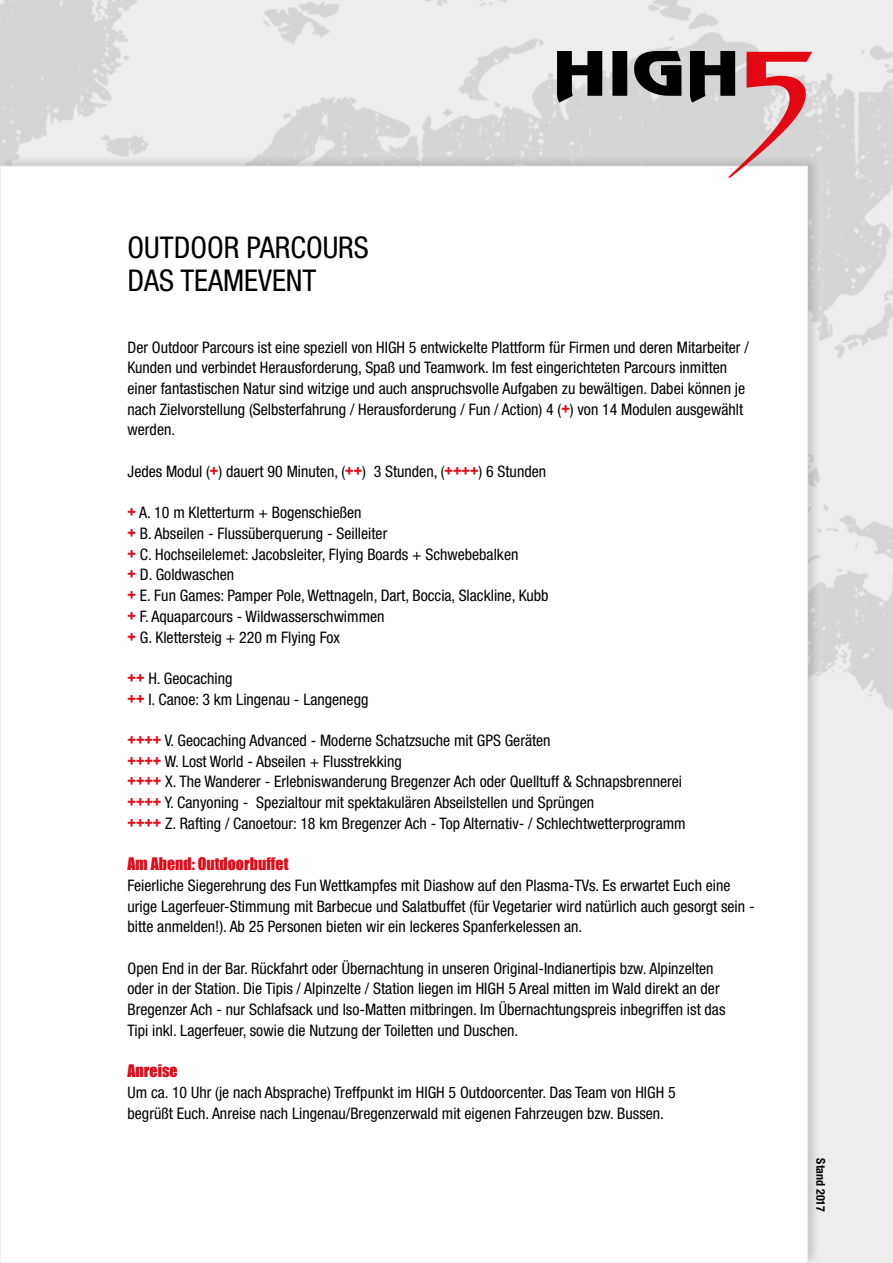
<style>
.page{position:relative;width:893px;height:1263px;background:#ededed}
.page>*{position:absolute;margin:0;border:0;box-sizing:border-box;transform-origin:0 0}
.t1{font:condensed 30px/33px "Helvetica Neue";color:#000}
.t2{font:condensed 15.9px/20.7px "Helvetica Neue";color:#000}
.t3{font:15.9px "Impact";color:#e30917}
.t4{font:700 condensed 12px "Helvetica Neue";color:#000}
.s1{font-family:"Impact";font-stretch:normal;color:#e30917}
</style>
<div class="page">
<img style="left:0;top:0;width:893px;height:710px">
<div style="left:0;top:154px;width:821px;height:1109px;background:#000;opacity:.15"></div>
<div style="left:0;top:166px;width:807px;height:1096px;background:#fff"></div>
<svg style="left:557px;top:51px;width:255px;height:127px"></svg>
<h1 class="t1" style="left:128px;top:230px;width:243px">OUTDOOR PARCOURS<br>DAS TEAMEVENT</h1>
<p class="t2" style="left:128px;top:337px;width:623px">Der Outdoor Parcours ist eine speziell von HIGH 5 entwickelte Plattform für Firmen und deren Mitarbeiter / Kunden und verbindet Herausforderung, Spaß und Teamwork. Im fest eingerichteten Parcours inmitten einer fantastischen Natur sind witzige und auch anspruchsvolle Aufgaben zu bewältigen. Dabei können je nach Zielvorstellung (Selbsterfahrung / Herausforderung / Fun / Action) 4 (<span class="s1">+</span>) von 14 Modulen ausgewählt werden.</p>
<p class="t2" style="left:128px;top:461px;width:420px">Jedes Modul (<span class="s1">+</span>) dauert 90 Minuten, (<span class="s1">++</span>) 3 Stunden, (<span class="s1">++++</span>) 6 Stunden</p>
<p class="t2" style="left:128px;top:502px;width:422px"><span class="s1">+</span> A. 10 m Kletterturm + Bogenschießen<br><span class="s1">+</span> B. Abseilen - Flussüberquerung - Seilleiter<br><span class="s1">+</span> C. Hochseilelemet: Jacobsleiter, Flying Boards + Schwebebalken<br><span class="s1">+</span> D. Goldwaschen<br><span class="s1">+</span> E. Fun Games: Pamper Pole, Wettnageln, Dart, Boccia, Slackline, Kubb <span class="s1">+</span> F. Aquaparcours - Wildwasserschwimmen<br><span class="s1">+</span> G. Klettersteig + 220 m Flying Fox</p>
<p class="t2" style="left:128px;top:668px;width:242px"><span class="s1">++</span> H. Geocaching<br><span class="s1">++</span> I. Canoe: 3 km Lingenau - Langenegg</p>
<p class="t2" style="left:128px;top:730px;width:560px"><span class="s1">++++</span> V. Geocaching Advanced - Moderne Schatzsuche mit GPS Geräten<br><span class="s1">++++</span> W. Lost World - Abseilen + Flusstrekking<br><span class="s1">++++</span> X. The Wanderer - Erlebniswanderung Bregenzer Ach oder Quelltuff &amp; Schnapsbrennerei <span class="s1">++++</span> Y. Canyoning - Spezialtour mit spektakulären Abseilstellen und Sprüngen<br><span class="s1">++++</span> Z. Rafting / Canoetour: 18 km Bregenzer Ach - Top Alternativ- / Schlechtwetterprogramm</p>
<p class="t3" style="left:128px;top:852px;width:162px">Am Abend: Outdoorbuffet</p>
<p class="t2" style="left:128px;top:875px;width:628px">Feierliche Siegerehrung des Fun Wettkampfes mit Diashow auf den Plasma-TVs. Es erwartet Euch eine urige Lagerfeuer-Stimmung mit Barbecue und Salatbuffet (für Vegetarier wird natürlich auch gesorgt sein - bitte anmelden!). Ab 25 Personen bieten wir ein leckeres Spanferkelessen an.</p>
<p class="t2" style="left:128px;top:958px;width:599px">Open End in der Bar. Rückfahrt oder Übernachtung in unseren Original-Indianertipis bzw. Alpinzelten oder in der Station. Die Tipis / Alpinzelte / Station liegen im HIGH 5 Areal mitten im Wald direkt an der Bregenzer Ach - nur Schlafsack und Iso-Matten mitbringen. Im Übernachtungspreis inbegriffen ist das Tipi inkl. Lagerfeuer, sowie die Nutzung der Toiletten und Duschen.</p>
<p class="t3" style="left:128px;top:1059px;width:52px">Anreise</p>
<p class="t2" style="left:128px;top:1082px;width:550px">Um ca. 10 Uhr (je nach Absprache) Treffpunkt im HIGH 5 Outdoorcenter. Das Team von HIGH 5 begrüßt Euch. Anreise nach Lingenau/Bregenzerwald mit eigenen Fahrzeugen bzw. Bussen.</p>
<p class="t4" style="left:831px;top:1158px;width:55px;rotate:90deg">Stand 2017</p>
</div>
